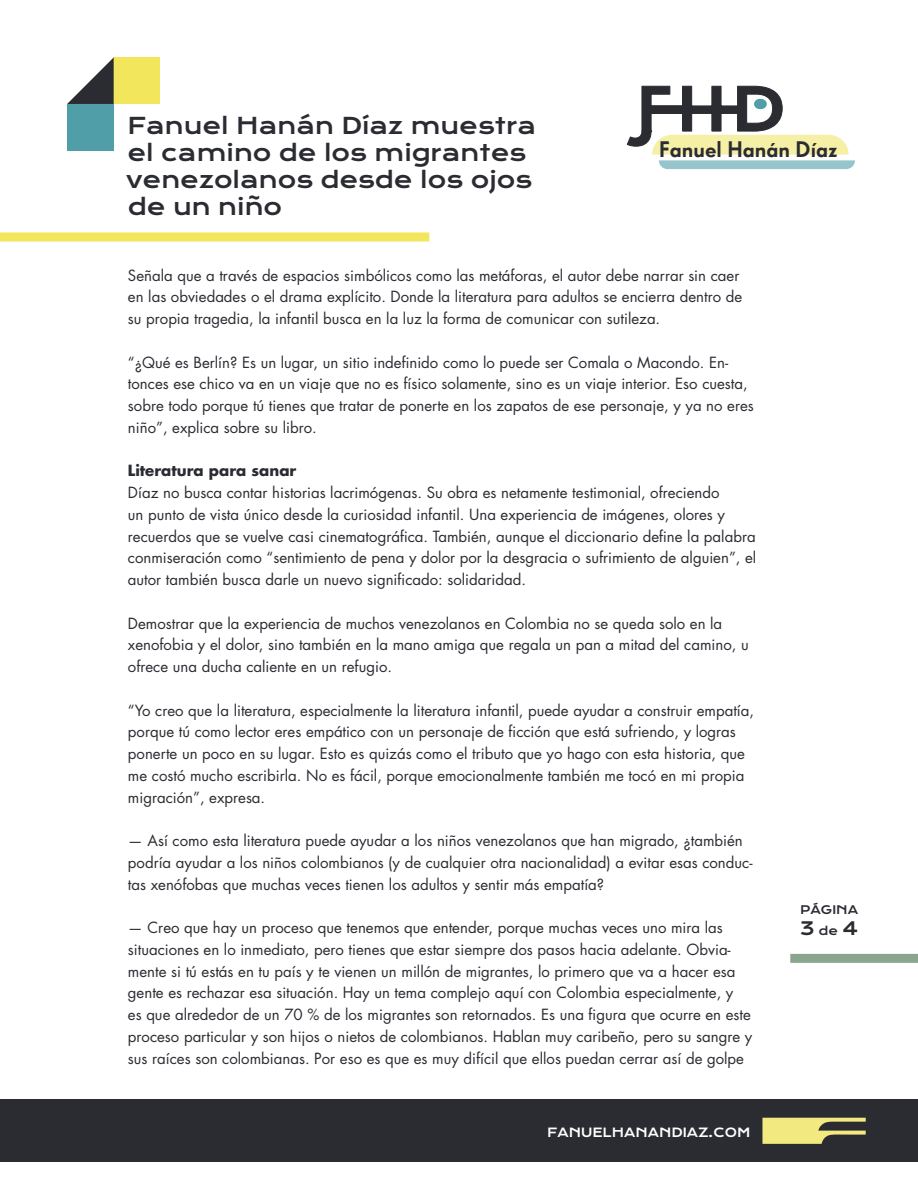
<style>
.page{position:relative;width:918px;height:1188px;background:#fff}
.page>*{position:absolute;margin:0;border:0;box-sizing:border-box;transform-origin:0 0}
.t1{font:22.5px/27px "Krona One";color:#2b2c32}
.t2{font:500 21.9px "Super Grotesk A";color:#2b2c32}
.t3{font:18px "Krona One";color:#2b2c32}
.t4{font:15px/21.8px "Futura Std";color:#2b2c32}
.t5{font:700 15px "Futura Std";color:#2b2c32}
.t6{font:12.3px "Krona One";color:#fff}
.t7{font:11.55px "Krona One";color:#2b2c32}
.s1{font-size:11.55px}
</style>
<div class="page">
<div style="left:0;top:1100px;width:918px;height:62px;background:#2b2c32"></div>
<svg style="left:626px;top:85px;width:229px;height:84px"></svg>
<svg style="left:762px;top:1118px;width:104px;height:26px"></svg>
<div style="left:790px;top:954px;width:128px;height:9px;background:#8ba58e"></div>
<div style="left:67px;top:104px;width:47px;height:47px;background:#509fa8"></div>
<div style="left:114px;top:57px;width:46px;height:47px;background:#f2e65d"></div>
<svg style="left:67px;top:57px;width:47px;height:47px"></svg>
<div style="left:0;top:232px;width:429px;height:10px;background:#f2e65d"></div>
<p class="t1" style="left:126px;top:112px;width:412px">Fanuel Hanán Díaz muestra el camino de los migrantes venezolanos desde los ojos de un niño</p>
<p class="t2" style="left:659px;top:136px;width:180px">Fanuel Hanán Díaz</p>
<p class="t4" style="left:128px;top:264px;width:616px">Señala que a través de espacios simbólicos como las metáforas, el autor debe narrar sin caer en las obviedades o el drama explícito. Donde la literatura para adultos se encierra dentro de su propia tragedia, la infantil busca en la luz la forma de comunicar con sutileza.</p>
<p class="t4" style="left:128px;top:351px;width:627px">“¿Qué es Berlín? Es un lugar, un sitio indefinido como lo puede ser Comala o Macondo. En&shy;tonces ese chico va en un viaje que no es físico solamente, sino es un viaje interior. Eso cuesta, sobre todo porque tú tienes que tratar de ponerte en los zapatos de ese personaje, y ya no eres niño”, explica sobre su libro.</p>
<p class="t5" style="left:128px;top:461px;width:170px">Literatura para sanar</p>
<p class="t4" style="left:128px;top:482px;width:630px">Díaz no busca contar historias lacrimógenas. Su obra es netamente testimonial, ofreciendo<br>un punto de vista único desde la curiosidad infantil. Una experiencia de imágenes, olores y recuerdos que se vuelve casi cinematográfica. También, aunque el diccionario define la palabra conmiseración como “sentimiento de pena y dolor por la desgracia o sufrimiento de alguien”, el autor también busca darle un nuevo significado: solidaridad.</p>
<p class="t4" style="left:128px;top:612px;width:622px">Demostrar que la experiencia de muchos venezolanos en Colombia no se queda solo en la xenofobia y el dolor, sino también en la mano amiga que regala un pan a mitad del camino, u ofrece una ducha caliente en un refugio.</p>
<p class="t4" style="left:128px;top:699px;width:628px">“Yo creo que la literatura, especialmente la literatura infantil, puede ayudar a construir empatía, porque tú como lector eres empático con un personaje de ficción que está sufriendo, y logras ponerte un poco en su lugar. Esto es quizás como el tributo que yo hago con esta historia, que me costó mucho escribirla. No es fácil, porque emocionalmente también me tocó en mi propia migración”, expresa.</p>
<p class="t4" style="left:128px;top:830px;width:626px">— Así como esta literatura puede ayudar a los niños venezolanos que han migrado, ¿también podría ayudar a los niños colombianos (y de cualquier otra nacionalidad) a evitar esas conduc&shy;tas xenófobas que muchas veces tienen los adultos y sentir más empatía?</p>
<p class="t4" style="left:128px;top:917px;width:626px">— Creo que hay un proceso que tenemos que entender, porque muchas veces uno mira las situaciones en lo inmediato, pero tienes que estar siempre dos pasos hacia adelante. Obvia&shy;mente si tú estás en tu país y te vienen un millón de migrantes, lo primero que va a hacer esa gente es rechazar esa situación. Hay un tema complejo aquí con Colombia especialmente, y<br>es que alrededor de un 70 % de los migrantes son retornados. Es una figura que ocurre en este proceso particular y son hijos o nietos de colombianos. Hablan muy caribeño, pero su sangre y sus raíces son colombianas. Por eso es que es muy difícil que ellos puedan cerrar así de golpe</p>
<p class="t6" style="left:547px;top:1125px;width:205px">FANUELHANANDIAZ.COM</p>
<p class="t7" style="left:800px;top:902px;width:60px">PÁGINA</p>
<p class="t3" style="left:800px;top:917px;width:60px">3<span class="s1">de</span>4</p>
</div>
